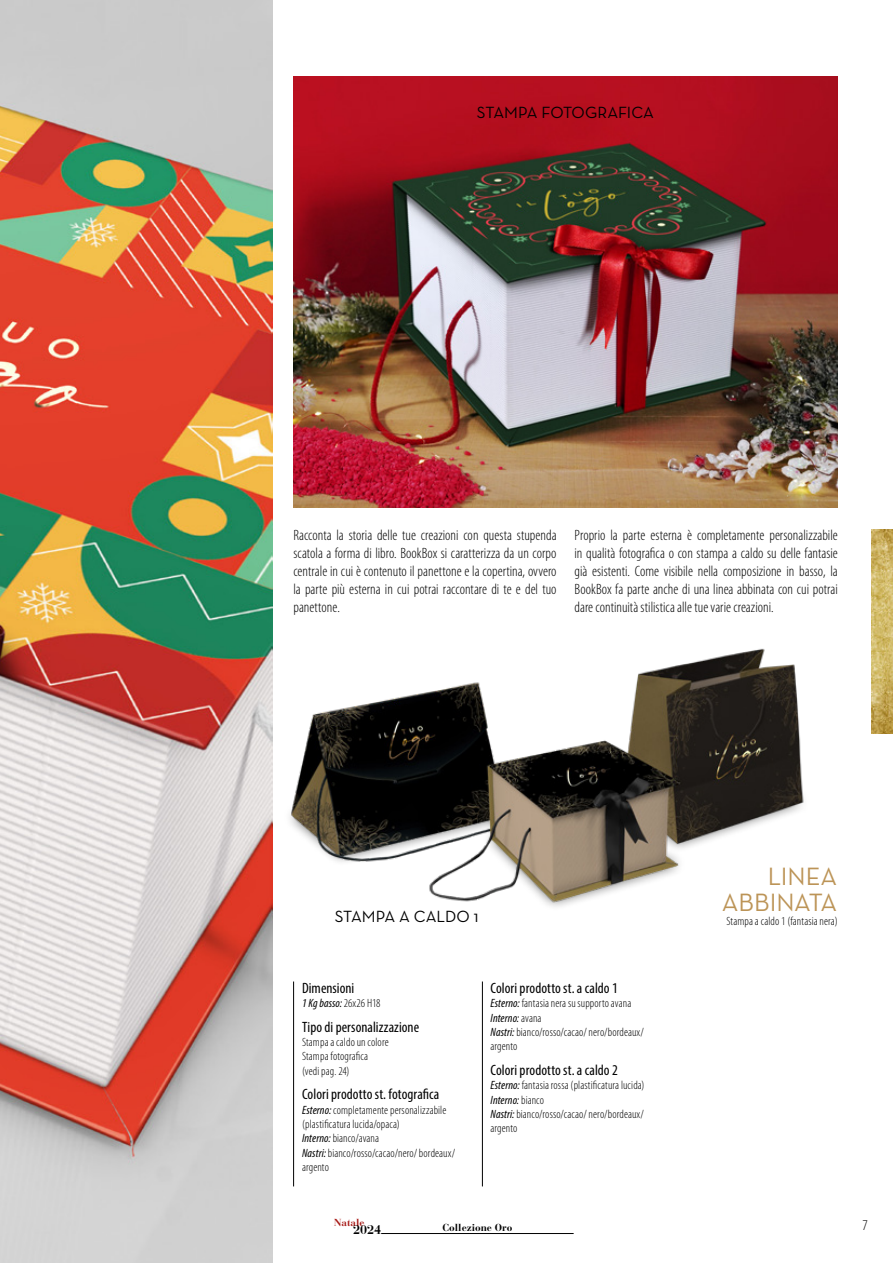
<style>
.page{position:relative;width:893px;height:1263px;background:#fff}
.page>*{position:absolute;margin:0;border:0;box-sizing:border-box;transform-origin:0 0}
.Sottotitolo{font:25.5px "Neutra Text";letter-spacing:-.005em;color:#bc9457}
.Sottotitolo_piccolo_centro{font:16.5px "Neutra Text";letter-spacing:-.005em;color:#000}
.Paragrafo{font:300 condensed 15px/18px "Myriad Pro";color:#000;text-align:justify}
.Dettagli{font:condensed 15px "Myriad Pro";letter-spacing:.005em;color:#000}
.t1{font:700 12.6px "Bauer Bodoni Std";color:#000}
.Dettagli-2{font:300 condensed 12px/14.4px "Myriad Pro";letter-spacing:.01em;color:#000}
.Body_centrato{font:300 condensed 12px "Myriad Pro";letter-spacing:.01em;color:#000}
.Dettagli-3{font:italic condensed 12px "Myriad Pro";letter-spacing:.005em;color:#000}
.t2{font:700 10.2px "Bauer Bodoni Std";color:#000}
.t3{font:700 10.2px "Bauer Bodoni Std";color:#a71916}
.s1{font-weight:300;font-style:normal}
.s2{font-weight:400;font-style:italic}
</style>
<div class="page">
<hr style="left:381px;top:1233px;width:193px;height:1px;background:#000">
<img style="left:0;top:0;width:272px;height:1263px">
<img style="left:293px;top:77px;width:545px;height:431px">
<img style="left:290px;top:648px;width:514px;height:259px">
<hr style="left:293px;top:981px;width:1px;height:205px;background:#000">
<hr style="left:482px;top:981px;width:1px;height:205px;background:#000">
<img style="left:871px;top:529px;width:22px;height:205px">
<p class="Sottotitolo_piccolo_centro" style="left:477px;top:103px;width:179px">STAMPA FOTOGRAFICA</p>
<p class="Paragrafo" style="left:293px;top:526px;width:265px">Racconta la storia delle tue creazioni con questa stupenda scatola a forma di libro. BookBox si caratterizza da un corpo centrale in cui è contenuto il panettone e la copertina, ovvero la parte più esterna in cui potrai raccontare di te e del tuo panettone.</p>
<p class="Paragrafo" style="left:575px;top:526px;width:265px">Proprio la parte esterna è completamente personalizzabile in qualità fotografica o con stampa a caldo su delle fantasie già esistenti. Come visibile nella composizione in basso, la BookBox fa parte anche di una linea abbinata con cui potrai dare continuità stilistica alle tue varie creazioni.</p>
<p class="Sottotitolo_piccolo_centro" style="left:335px;top:906px;width:145px">STAMPA A CALDO 1</p>
<p class="Dettagli" style="left:302px;top:979px;width:54px">Dimensioni</p>
<p class="Dettagli-3" style="left:302px;top:996px;width:80px">1 Kg basso: <span class="s1">26x26 H18</span></p>
<p class="Dettagli" style="left:302px;top:1017px;width:119px">Tipo di personalizzazione</p>
<p class="Dettagli-2" style="left:302px;top:1035px;width:88px">Stampa a caldo un colore<br>Stampa fotografica<br>(vedi pag. 24)</p>
<p class="Dettagli" style="left:302px;top:1085px;width:139px">Colori prodotto st. fotografica</p>
<p class="Dettagli-2" style="left:302px;top:1102px;width:155px"><span class="s2">Esterno:</span> completamente personalizzabile (plastificatura lucida/opaca)<br><span class="s2">Interno:</span> bianco/avana<br><span class="s2">Nastri:</span> bianco/rosso/cacao/nero/ bordeaux/ argento</p>
<p class="Dettagli" style="left:491px;top:979px;width:129px">Colori prodotto st. a caldo 1</p>
<p class="Dettagli-2" style="left:491px;top:996px;width:155px"><span class="s2">Esterno:</span> fantasia nera su supporto avana<br><span class="s2">Interno:</span> avana<br><span class="s2">Nastri:</span> bianco/rosso/cacao/ nero/bordeaux/ argento</p>
<p class="Dettagli" style="left:491px;top:1061px;width:129px">Colori prodotto st. a caldo 2</p>
<p class="Dettagli-2" style="left:491px;top:1078px;width:156px"><span class="s2">Esterno:</span> fantasia rossa (plastificatura lucida)<br><span class="s2">Interno:</span> bianco<br><span class="s2">Nastri:</span> bianco/rosso/cacao/ nero/bordeaux/ argento</p>
<p class="t3" style="left:334px;top:1216px;width:32px">Natale</p>
<p class="t1" style="left:353px;top:1222px;width:30px">2024</p>
<p class="t2" style="left:442px;top:1221px;width:71px">Collezione Oro</p>
<p class="Sottotitolo" style="left:768px;top:861px;width:71px">LINEA</p>
<p class="Sottotitolo" style="left:722px;top:887px;width:117px">ABBINATA</p>
<p class="Body_centrato" style="left:727px;top:914px;width:113px">Stampa a caldo 1 (fantasia nera)</p>
<p class="Paragrafo" style="left:863px;top:1216px;width:7px">7</p>
</div>
